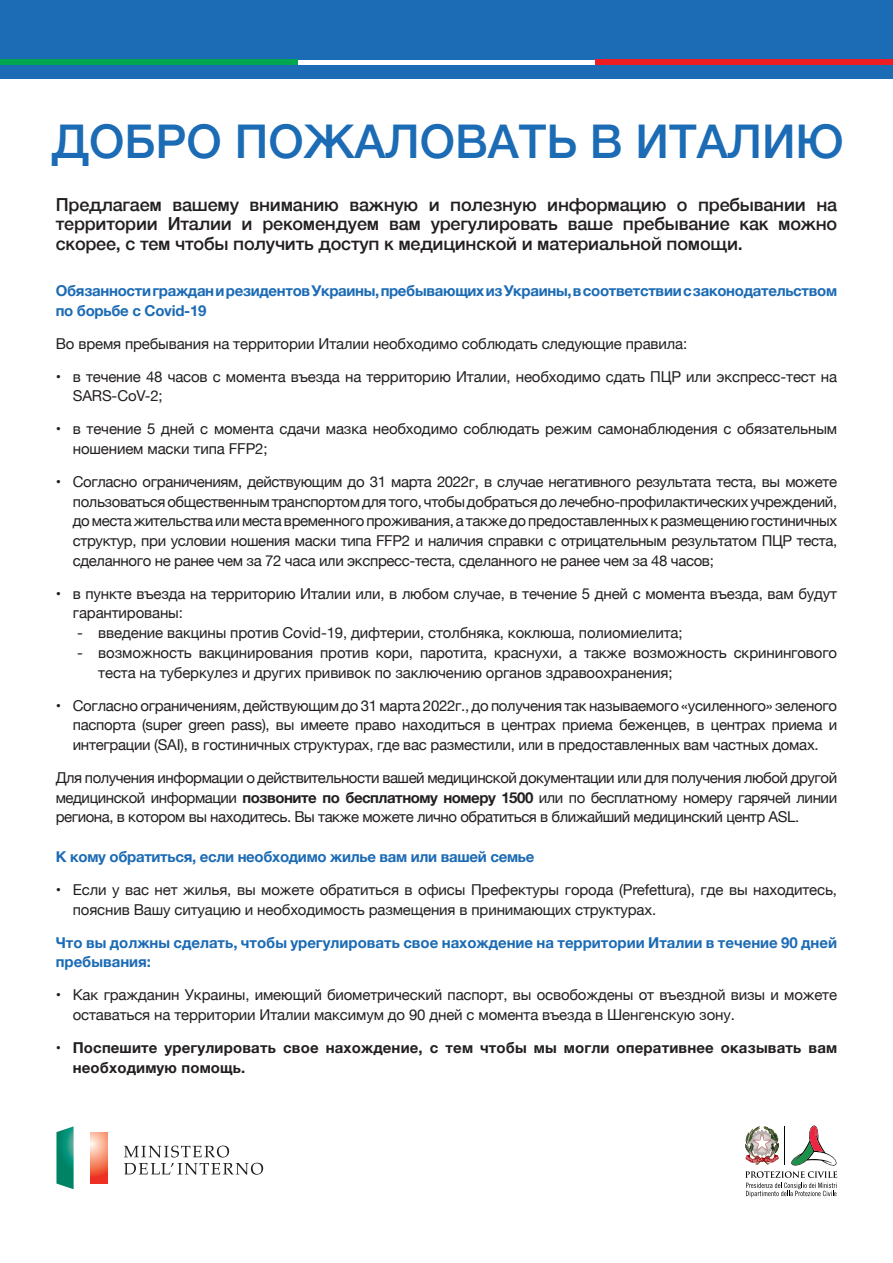
<style>
.page{position:relative;width:893px;height:1263px;background:#fff}
.page>*{position:absolute;margin:0;border:0;box-sizing:border-box;transform-origin:0 0}
.t1{font:500 46.5px "Helvetica Neue";color:#1b6bb5}
.t2{font:500 18px/19.8px "Helvetica Neue";letter-spacing:-.01em;color:#231f20;text-align:justify}
.t3{font:15px/19.8px "Helvetica Neue";letter-spacing:-.01em;color:#231f20}
.t4{font:700 15px/19.8px "Helvetica Neue";letter-spacing:-.02em;color:#1b6bb5}
.t5{font:700 15px/19.8px "Helvetica Neue";letter-spacing:.01em;color:#231f20}
.t6{font:700 15px/19.8px "Helvetica Neue";color:#1b6bb5}
.s1{font-weight:700}
</style>
<div class="page">
<div style="left:0;top:0;width:893px;height:59px;background:#1b6bb5"></div>
<div style="left:0;top:59px;width:298px;height:7px;background:#00a54f"></div>
<div style="left:595px;top:59px;width:298px;height:7px;background:#ee1d23"></div>
<svg style="left:745px;top:1125px;width:93px;height:72px"></svg>
<svg style="left:124px;top:1145px;width:105px;height:12px"></svg>
<svg style="left:124px;top:1163px;width:139px;height:12px"></svg>
<svg style="left:56px;top:1126px;width:18px;height:63px"></svg>
<svg style="left:91px;top:1132px;width:17px;height:51px"></svg>
<div style="left:0;top:66px;width:893px;height:13px;background:#1b6bb5"></div>
<h1 class="t1" style="left:52px;top:104px;width:794px">ДОБРО ПОЖАЛОВАТЬ В ИТАЛИЮ</h1>
<p class="t2" style="left:56px;top:193px;width:783px">Предлагаем вашему вниманию важную и полезную информацию о пребывании на территории Италии и рекомендуем вам урегулировать ваше пребывание как можно скорее, с тем чтобы получить доступ к медицинской и материальной помощи.</p>
<p class="t4" style="left:56px;top:281px;width:783px">Обязанности граждан и резидентов Украины, пребывающих из Украины, в соответствии с законодательством по борьбе с Covid-19</p>
<p class="t3" style="left:56px;top:334px;width:633px">Во время пребывaния на терpитории Италии необходимо соблюдать следующие правила:</p>
<p class="t3" style="left:73px;top:367px;width:766px;text-indent:-17px">• в течение 48 часов с момента въезда на территорию Италии, необходимо сдать ПЦР или экспресс-тест на<br>SARS-CoV-2;</p>
<p class="t3" style="left:73px;top:420px;width:766px;text-indent:-17px">• в течение 5 дней с момента сдачи мазка необходимо соблюдать режим самонаблюдения с обязательным ношением маски типа FFP2;</p>
<p class="t3" style="left:73px;top:472px;width:766px;text-align:justify;text-indent:-17px">• Согласно ограничениям, действующим до 31 марта 2022г, в случае негативного результата теста, вы можете пользоваться общественным транспортом для того, чтобы добраться до лечебно-профилактических учреждений, до места жительства или места временногo проживания, а также до предоставленных к размещению гостиничных структур, при условии ношения маски типа FFP2 и наличия справки с отрицательным результатом ПЦР теста, сделанного не ранее чем за 72 часа или экспресс-теста, сделанного не ранее чем за 48 часов;</p>
<p class="t3" style="left:73px;top:584px;width:766px;text-indent:-17px">• в пункте въезда на территорию Италии или, в любом случае, в течение 5 дней с момента въезда, вам будyт гарантированы:</p>
<p class="t3" style="left:77px;top:624px;width:607px">- введение вакцины против Covid-19, дифтерии, столбняка, коклюша, полиомиелита;</p>
<p class="t3" style="left:98px;top:644px;width:740px;text-indent:-21px">- возможность вакцинирования против кори, паротита, краснухи, а также возможность скринингового теста на туберкулез и другиx прививoк по заключению органов здравоохранения;</p>
<p class="t3" style="left:73px;top:696px;width:766px;text-align:justify;text-indent:-17px">• Согласно ограничениям, действующим до 31 марта 2022г., до получения так называемого «усиленного» зеленого паспорта (super green pass), вы имеете право находиться в центрах приема беженцев, в центрах приема и интеграции (SAI), в гостиничных структурах, где вас разместили, или в предоставленных вам частных домах.</p>
<p class="t3" style="left:56px;top:769px;width:783px;text-align:justify">Для получения информации о действительности вашей медицинской документации или для получения любой другой медицинской информации <span class="s1">позвоните по бесплатному номеру 1500</span> или по бесплатному номеру гарячей линии региона, в котором вы находитесь. Вы также можете лично обратиться в ближайший медицинский центр ASL.</p>
<p class="t4" style="left:56px;top:847px;width:480px">К кому обратиться, если необходимо жилье вам или вашей семье</p>
<p class="t3" style="left:73px;top:880px;width:766px;text-indent:-17px">• Если у вас нет жилья, вы можете обратиться в офисы Префектуры города (Prefettura), где вы находитесь, пояснив Вашу ситуацию и необходимость размещения в принимающих структурах.</p>
<p class="t6" style="left:56px;top:933px;width:783px">Что вы должны сделать, чтобы урегулировать свое нахождение на территории Италии в течение 90 дней пребывания:</p>
<p class="t3" style="left:73px;top:986px;width:766px;text-indent:-17px">• Как гражданин Украины, имеющий биометрический паспорт, вы освобождены от въездной визы и можете оставаться на территории Италии максимум до 90 дней с момента въезда в Шенгенскую зону.</p>
<p class="t5" style="left:73px;top:1038px;width:766px;text-indent:-17px">• Поспешите урегулировать свое нахождение, с тем чтобы мы могли оперативнее оказывать вам необходимую помощь.</p>
</div>
